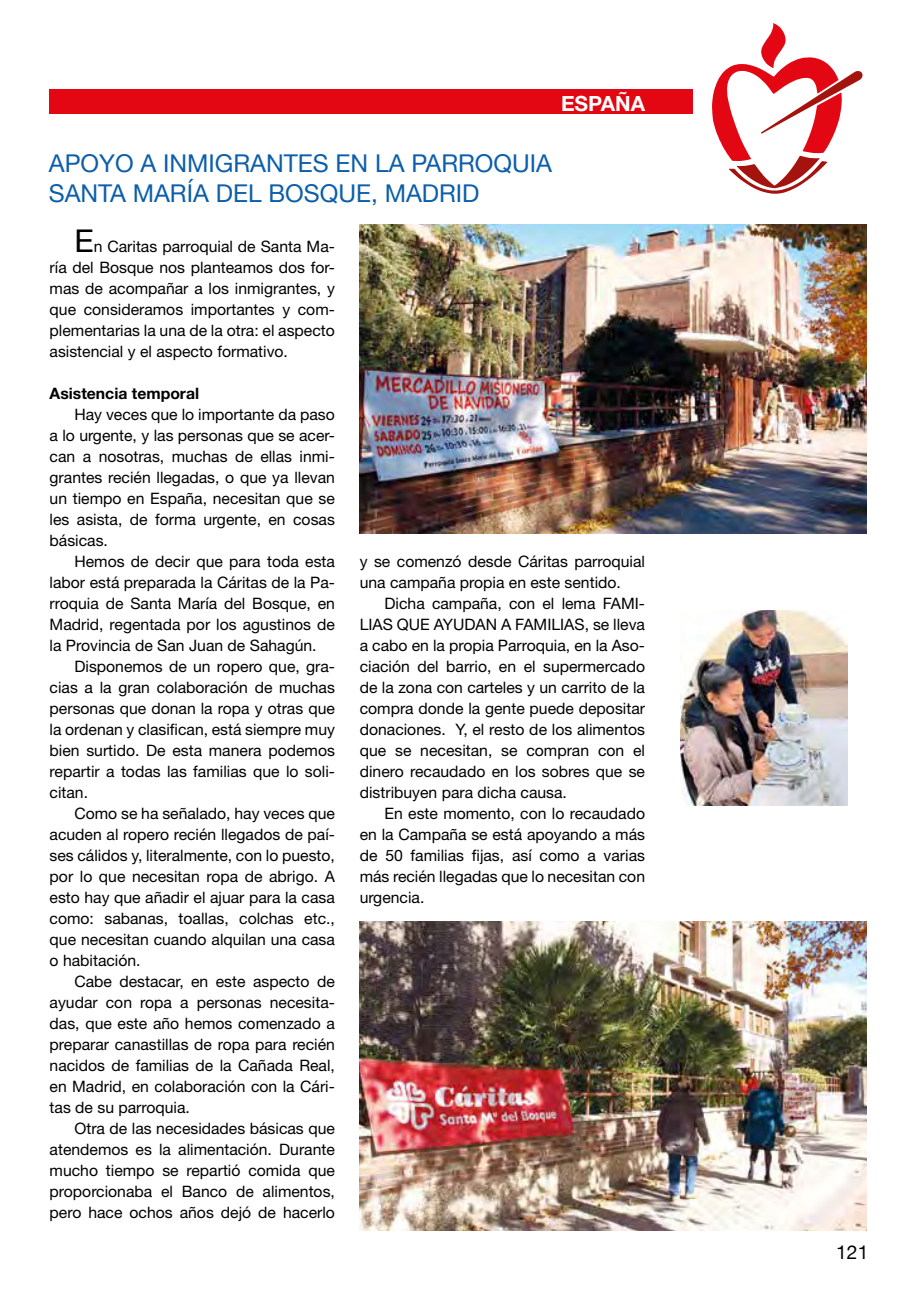
<style>
.page{position:relative;width:918px;height:1290px;background:#fff}
.page>*{position:absolute;margin:0;border:0;box-sizing:border-box;transform-origin:0 0}
.t1{font:24.5px/29.4px "Helvetica Neue";color:#0c5eaa}
.t2{font:700 21px "Helvetica Neue";color:#fff}
.t3{font:19.25px "Helvetica Neue";color:#000}
.t4{font:15.75px/21px "Helvetica Neue";color:#000;text-align:justify}
.t5{font:700 15.75px "Helvetica Neue";color:#000}
.s1{font-size:31.5px}
</style>
<div class="page">
<img style="left:680px;top:610px;width:167px;height:195px">
<img style="left:360px;top:224px;width:506px;height:310px">
<img style="left:360px;top:921px;width:506px;height:309px">
<div style="left:50px;top:89px;width:805px;height:25px;background:#e30613"></div>
<div style="left:693px;top:16px;width:173px;height:195px;background:#fff"></div>
<svg style="left:712px;top:23px;width:150px;height:171px"></svg>
<h2 class="t2" style="left:561px;top:90px;width:86px">ESPAÑA</h2>
<h1 class="t1" style="left:49px;top:150px;width:505px">APOYO A INMIGRANTES EN LA PARROQUIA<br>SANTA MARÍA DEL BOSQUE, MADRID</h1>
<p class="t4" style="left:50px;top:236px;width:287px;text-indent:25px"><span class="s1">E</span>n Caritas parroquial de Santa Ma&shy;ría del Bosque nos planteamos dos for&shy;mas de acompañar a los inmigrantes, y que consideramos importantes y com&shy;plementarias la una de la otra: el aspecto asistencial y el aspecto formativo.</p>
<p class="t5" style="left:50px;top:384px;width:151px">Asistencia temporal</p>
<p class="t4" style="left:50px;top:404px;width:287px;text-indent:25px">Hay veces que lo importante da paso a lo urgente, y las personas que se acer&shy;can a nosotras, muchas de ellas inmi&shy;grantes recién llegadas, o que ya llevan un tiempo en España, necesitan que se les asista, de forma urgente, en cosas básicas.</p>
<p class="t4" style="left:50px;top:551px;width:287px;text-indent:25px">Hemos de decir que para toda esta labor está preparada la Cáritas de la Pa&shy;rroquia de Santa María del Bosque, en Madrid, regentada por los agustinos de la Provincia de San Juan de Sahagún.</p>
<p class="t4" style="left:50px;top:656px;width:287px;text-indent:25px">Disponemos de un ropero que, gra&shy;cias a la gran colaboración de muchas personas que donan la ropa y otras que la ordenan y clasifican, está siempre muy bien surtido. De esta manera podemos repartir a todas las familias que lo soli&shy;citan.</p>
<p class="t4" style="left:50px;top:803px;width:287px;text-indent:25px">Como se ha señalado, hay veces que acuden al ropero recién llegados de paí&shy;ses cálidos y, literalmente, con lo puesto, por lo que necesitan ropa de abrigo. A esto hay que añadir el ajuar para la casa como: sabanas, toallas, colchas etc., que necesitan cuando alquilan una casa o habitación.</p>
<p class="t4" style="left:50px;top:970px;width:287px;text-indent:25px">Cabe destacar, en este aspecto de ayudar con ropa a personas necesita&shy;das, que este año hemos comenzado a preparar canastillas de ropa para recién nacidos de familias de la Cañada Real, en Madrid, en colaboración con la Cári&shy;tas de su parroquia.</p>
<p class="t4" style="left:50px;top:1117px;width:287px;text-indent:25px">Otra de las necesidades básicas que atendemos es la alimentación. Durante mucho tiempo se repartió comida que proporcionaba el Banco de alimentos, pero hace ochos años dejó de hacerlo</p>
<p class="t4" style="left:360px;top:550px;width:287px">y se comenzó desde Cáritas parroquial una campaña propia en este sentido.</p>
<p class="t4" style="left:360px;top:592px;width:287px;text-indent:25px">Dicha campaña, con el lema FAMI-LIAS QUE AYUDAN A FAMILIAS, se lleva a cabo en la propia Parroquia, en la Aso&shy;ciación del barrio, en el supermercado de la zona con carteles y un carrito de la compra donde la gente puede depositar donaciones. Y, el resto de los alimentos que se necesitan, se compran con el dinero recaudado en los sobres que se distribuyen para dicha causa.</p>
<p class="t4" style="left:360px;top:802px;width:287px;text-indent:25px">En este momento, con lo recaudado en la Campaña se está apoyando a más de 50 familias fijas, así como a varias más recién llegadas que lo necesitan con urgencia.</p>
<p class="t3" style="left:836px;top:1238px;width:34px">121</p>
</div>
